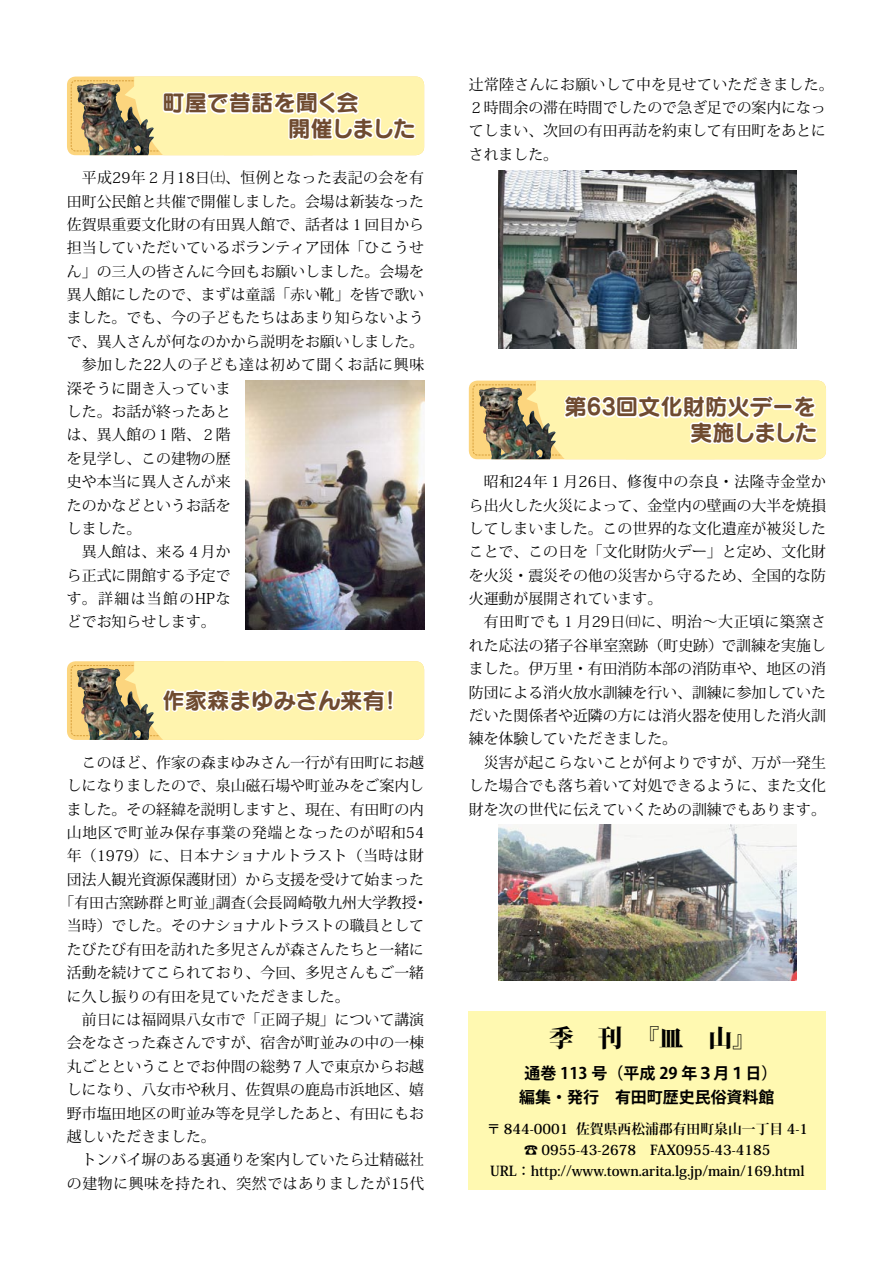
<style>
.page{position:relative;width:893px;height:1263px;background:#fff}
.page>*{position:absolute;margin:0;border:0;box-sizing:border-box;transform-origin:0 0}
.t1{font:800 24.45px "Koz Min Pro";color:#000}
.t2{font:22.35px/25.5px "Seurat Pro B";color:#6f4b30;text-align:right}
.t3{font:22.35px/25.5px "Seurat Pro B";letter-spacing:-.02em;color:#6f4b30}
.t4{font:700 15.9px/23.4px "Koz Go Pro";color:#000;text-align:center}
.t5{font:14.85px/23.4px "Koz Min Pro";color:#000;text-align:justify}
.t6{font:14.85px "Koz Min Pro";letter-spacing:.035em;color:#000}
.t7{font:14.85px "Koz Min Pro";letter-spacing:.04em;color:#000}
.t8{font:700 13.8px/21.3px "Koz Min Pro";color:#000;text-align:center}
</style>
<div class="page">
<div style="left:469px;top:1011px;width:357px;height:179px;background:#fff9b1"></div>
<svg style="left:67px;top:76px;width:357px;height:80px"></svg>
<svg style="left:67px;top:661px;width:357px;height:79px;background:#e9dda8"></svg>
<svg style="left:469px;top:170px;width:357px;height:290px"></svg>
<img style="left:246px;top:381px;width:178px;height:248px">
<img style="left:499px;top:825px;width:297px;height:155px">
<img style="left:499px;top:170px;width:297px;height:179px">
<h2 class="t3" style="left:288px;top:89px;width:129px;text-indent:-126px">町屋で昔話を聞く会<br>開催しました</h2>
<p class="t5" style="left:67px;top:166px;width:359px;text-align:right">平成29年２月18日㈯、恒例となった表記の会を有田町公民館と共催で開催しました。会場は新装なった佐賀県重要文化財の有田異人館で、話者は１回目から担当していただいているボランティア団体「ひこうせん」の三人の皆さんに今回もお願いしました。会場を異人館にしたので、まずは童謡「赤い靴」を皆で歌いました。でも、今の子どもたちはあまり知らないようで、異人さんが何なのかから説明をお願いしました。参加した22人の子ども達は初めて聞くお話に興味</p>
<p class="t5" style="left:67px;top:376px;width:165px">深そうに聞き入っていました。お話が終ったあとは、異人館の１階、２階を見学し、この建物の歴史や本当に異人さんが来たのかなどというお話をしました。</p>
<p class="t5" style="left:67px;top:540px;width:165px;text-indent:15px">異人館は、来る４月から正式に開館する予定です。詳細は当館のHPなどでお知らせします。</p>
<h2 class="t2" style="left:163px;top:686px;width:240px">作家森まゆみさん来有！</h2>
<p class="t5" style="left:82px;top:750px;width:344px">このほど、作家の森まゆみさん一行が有田町にお越</p>
<p class="t5" style="left:67px;top:773px;width:359px">しになりましたので、泉山磁石場や町並みをご案内し</p>
<p class="t5" style="left:67px;top:797px;width:359px">ました。その経緯を説明しますと、現在、有田町の内</p>
<p class="t6" style="left:67px;top:822px;width:359px">山地区で町並み保存事業の発端となったのが昭和54</p>
<p class="t6" style="left:67px;top:845px;width:359px">年（1979）に、日本ナショナルトラスト（当時は財</p>
<p class="t5" style="left:67px;top:867px;width:359px">団法人観光資源保護財団）から支援を受けて始まった</p>
<p class="t5" style="left:60px;top:890px;width:370px">「有田古窯跡群と町並」調査（会長岡崎敬九州大学教授・</p>
<p class="t5" style="left:67px;top:914px;width:359px">当時）でした。そのナショナルトラストの職員として</p>
<p class="t5" style="left:67px;top:937px;width:359px">たびたび有田を訪れた多児さんが森さんたちと一緒に</p>
<p class="t5" style="left:67px;top:960px;width:359px">活動を続けてこられており、今回、多児さんもご一緒</p>
<p class="t5" style="left:67px;top:984px;width:284px">に久し振りの有田を見ていただきました。</p>
<p class="t5" style="left:82px;top:1007px;width:344px">前日には福岡県八女市で「正岡子規」について講演</p>
<p class="t5" style="left:67px;top:1031px;width:359px">会をなさった森さんですが、宿舎が町並みの中の一棟</p>
<p class="t5" style="left:67px;top:1054px;width:359px">丸ごとということでお仲間の総勢７人で東京からお越</p>
<p class="t5" style="left:67px;top:1077px;width:359px">しになり、八女市や秋月、佐賀県の鹿島市浜地区、嬉</p>
<p class="t5" style="left:67px;top:1101px;width:359px">野市塩田地区の町並み等を見学したあと、有田にもお</p>
<p class="t5" style="left:67px;top:1124px;width:150px">越しいただきました。</p>
<p class="t5" style="left:82px;top:1147px;width:344px">トンバイ塀のある裏通りを案内していたら辻精磁社</p>
<p class="t7" style="left:67px;top:1173px;width:359px">の建物に興味を持たれ、突然ではありましたが15代</p>
<p class="t5" style="left:469px;top:72px;width:366px;text-align:left">辻常陸さんにお願いして中を見せていただきました。<br>２時間余の滞在時間でしたので急ぎ足での案内になってしまい、次回の有田再訪を約束して有田町をあとにされました。</p>
<h2 class="t2" style="left:564px;top:393px;width:254px">第63回文化財防火デーを実施しました</h2>
<p class="t5" style="left:469px;top:469px;width:359px;text-indent:15px">昭和24年１月26日、修復中の奈良・法隆寺金堂から出火した火災によって、金堂内の壁画の大半を焼損してしまいました。この世界的な文化遺産が被災したことで、この日を「文化財防火デー」と定め、文化財を火災・震災その他の災害から守るため、全国的な防火運動が展開されています。</p>
<p class="t5" style="left:469px;top:610px;width:359px;text-indent:15px">有田町でも１月29日㈰に、明治～大正頃に築窯された応法の猪子谷単室窯跡（町史跡）で訓練を実施しました。伊万里・有田消防本部の消防車や、地区の消防団による消火放水訓練を行い、訓練に参加していただいた関係者や近隣の方には消火器を使用した消火訓練を体験していただきました。</p>
<p class="t5" style="left:469px;top:750px;width:359px;text-indent:15px">災害が起こらないことが何よりですが、万が一発生した場合でも落ち着いて対処できるように、また文化財を次の世代に伝えていくための訓練でもあります。</p>
<h1 class="t1" style="left:549px;top:1020px;width:209px">季　刊　『皿　山』</h1>
<p class="t4" style="left:519px;top:1063px;width:259px">通巻 113 号（平成 29 年３月１日）編集・発行　有田町歴史民俗資料館</p>
<p class="t8" style="left:487px;top:1117px;width:323px">〒 844-0001 佐賀県西松浦郡有田町泉山一丁目 4-1 ☎ 0955-43-2678　FAX0955-43-4185<br>URL：http://www.town.arita.lg.jp/main/169.html</p>
</div>
